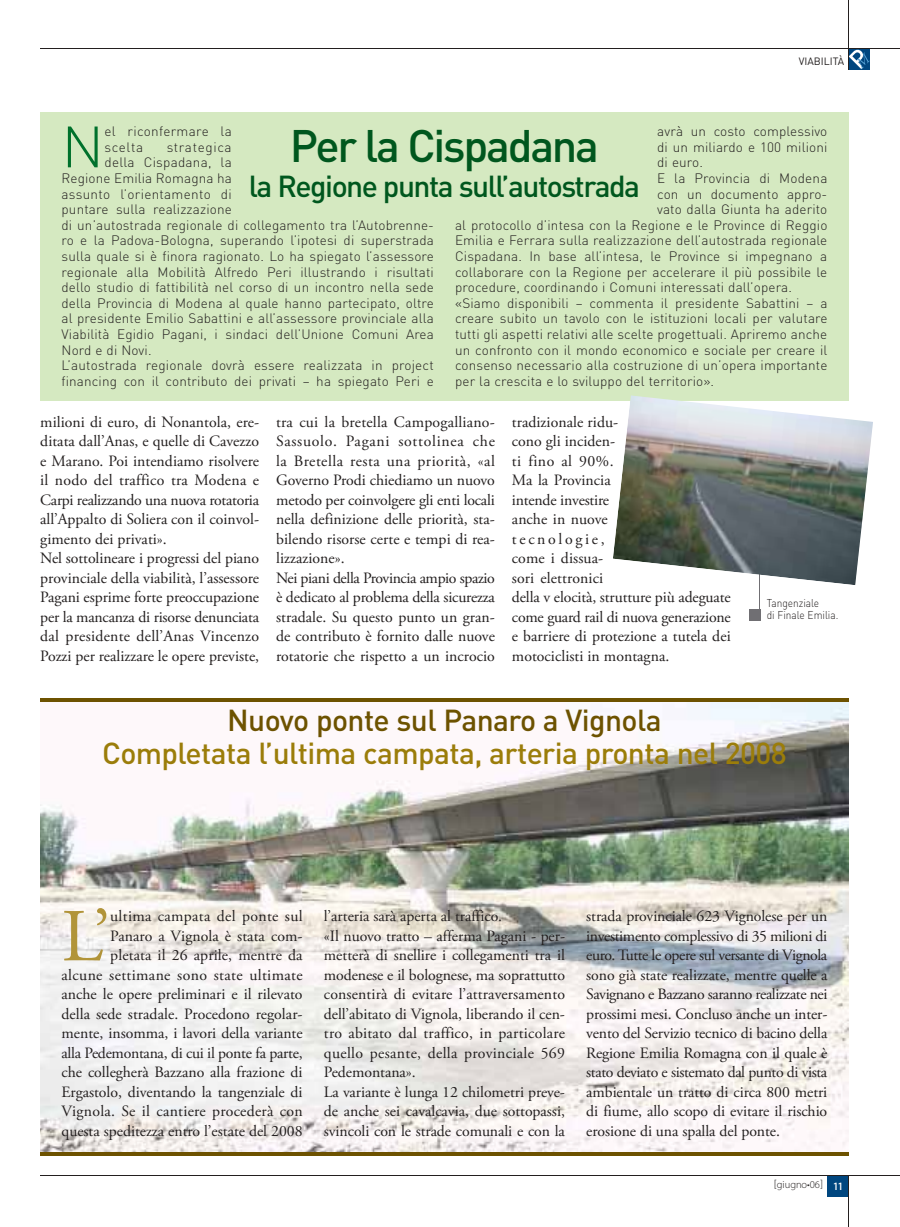
<style>
.page{position:relative;width:900px;height:1227px;background:#fff}
.page>*{position:absolute;margin:0;border:0;box-sizing:border-box;transform-origin:0 0}
.t1{font:74.55px "Adobe Garamond Pro";color:#b19439}
.t2{font:300 57.3px "DIN";color:#00712c}
.t3{font:500 45px "DIN";letter-spacing:-.05em;color:#00571e}
.t4{font:500 30px "DIN";letter-spacing:-.02em;color:#9b7d0a}
.t5{font:500 30px "DIN";letter-spacing:-.05em;color:#00571e}
.t6{font:500 30px "DIN";letter-spacing:-.02em;color:#6d5200}
.t7{font:15.75px/19.5px "Adobe Garamond Pro";color:#231f1f}
.t8{font:300 13.5px/15.6px "DIN";letter-spacing:.01em;color:#231f1f}
.t9{font:300 13.5px "DIN";letter-spacing:.05em;color:#231f1f}
.t10{font:300 11.25px/12px "DIN";color:#231f1f;scale:.9 1}
.t11{font:300 10.5px "Myriad Pro";color:#231f1f}
.t12{font:10.5px "DIN";color:#231f1f}
.s1{font-family:"DIN"}
.s2{font-weight:600;font-stretch:condensed;font-size:11.25px;color:#fff}
</style>
<div class="page">
<div style="left:848px;top:49px;width:21px;height:21px;background:#00467f"></div>
<svg style="left:849px;top:49px;width:20px;height:20px"></svg>
<hr style="left:40px;top:48px;width:859px;height:1px;background:#231f1f">
<hr style="left:848px;top:0;width:1px;height:70px;background:#231f1f">
<div style="left:827px;top:1175px;width:21px;height:22px;background:#00467f"></div>
<hr style="left:848px;top:1175px;width:1px;height:52px;background:#231f1f">
<hr style="left:40px;top:1175px;width:859px;height:1px;background:#231f1f">
<div style="left:40px;top:112px;width:808px;height:289px;background:#d5e9c1"></div>
<img style="left:40px;top:701px;width:808px;height:452px">
<hr style="left:40px;top:1153px;width:808px;height:3px;background:#6d5200">
<hr style="left:40px;top:698px;width:808px;height:3px;background:#6d5200">
<div style="left:749px;top:609px;width:11px;height:11px;background:#706f73"></div>
<hr style="left:759px;top:537px;width:1px;height:83px;background:#706f73">
<img style="left:613px;top:395px;width:260px;height:190px">
<p class="t12" style="left:798px;top:58px;width:47px">VIABILITÀ</p>
<p class="t8" style="left:657px;top:125px;width:172px">avrà un costo complessivo</p>
<p class="t8" style="left:657px;top:141px;width:172px">di un miliardo e 100 milioni</p>
<p class="t8" style="left:657px;top:156px;width:47px">di euro.</p>
<p class="t8" style="left:657px;top:172px;width:172px">E la Provincia di Modena</p>
<p class="t8" style="left:657px;top:187px;width:172px">con un documento appro-</p>
<p class="t8" style="left:657px;top:203px;width:172px">vato dalla Giunta ha aderito</p>
<p class="t8" style="left:455px;top:219px;width:374px">al protocollo d’intesa con la Regione e le Province di Reggio</p>
<p class="t8" style="left:455px;top:234px;width:374px">Emilia e Ferrara sulla realizzazione dell’autostrada regionale</p>
<p class="t8" style="left:455px;top:250px;width:374px">Cispadana. In base all’intesa, le Province si impegnano a</p>
<p class="t8" style="left:455px;top:265px;width:373px">collaborare con la Regione per accelerare il più possibile le</p>
<p class="t8" style="left:455px;top:281px;width:338px">procedure, coordinando i Comuni interessati dall’opera.</p>
<p class="t8" style="left:455px;top:297px;width:374px">«Siamo disponibili – commenta il presidente Sabattini – a</p>
<p class="t8" style="left:455px;top:312px;width:374px">creare subito un tavolo con le istituzioni locali per valutare</p>
<p class="t8" style="left:455px;top:328px;width:374px">tutti gli aspetti relativi alle scelte progettuali. Apriremo anche</p>
<p class="t8" style="left:455px;top:343px;width:373px">un confronto con il mondo economico e sociale per creare il</p>
<p class="t8" style="left:455px;top:359px;width:374px">consenso necessario alla costruzione di un’opera importante</p>
<p class="t8" style="left:455px;top:375px;width:260px">per la crescita e lo sviluppo del territorio».</p>
<h2 class="t2" style="left:62px;top:126px;width:44px">N</h2>
<p class="t8" style="left:104px;top:125px;width:129px">el riconfermare la scelta</p>
<h3 class="t3" style="left:290px;top:130px;width:311px">Per la Cispadana</h3>
<h3 class="t5" style="left:249px;top:175px;width:393px">la Regione punta sull’autostrada</h3>
<p class="t9" style="left:167px;top:142px;width:67px">strategica</p>
<p class="t8" style="left:104px;top:156px;width:129px">della Cispadana, la</p>
<p class="t8" style="left:62px;top:172px;width:172px">Regione Emilia Romagna ha</p>
<p class="t8" style="left:62px;top:187px;width:172px">assunto l’orientamento di</p>
<p class="t8" style="left:62px;top:203px;width:172px">puntare sulla realizzazione</p>
<p class="t8" style="left:62px;top:219px;width:374px">di un’autostrada regionale di collegamento tra l’Autobrenne-</p>
<p class="t8" style="left:62px;top:234px;width:374px">ro e la Padova-Bologna, superando l’ipotesi di superstrada</p>
<p class="t8" style="left:62px;top:250px;width:374px">sulla quale si è finora ragionato. Lo ha spiegato l’assessore</p>
<p class="t8" style="left:62px;top:265px;width:374px">regionale alla Mobilità Alfredo Peri illustrando i risultati</p>
<p class="t8" style="left:62px;top:281px;width:374px">dello studio di fattibilità nel corso di un incontro nella sede</p>
<p class="t8" style="left:62px;top:297px;width:374px">della Provincia di Modena al quale hanno partecipato, oltre</p>
<p class="t8" style="left:62px;top:312px;width:373px">al presidente Emilio Sabattini e all’assessore provinciale alla</p>
<p class="t8" style="left:62px;top:328px;width:374px">Viabilità Egidio Pagani, i sindaci dell’Unione Comuni Area</p>
<p class="t8" style="left:62px;top:343px;width:92px">Nord e di Novi.</p>
<p class="t8" style="left:62px;top:359px;width:374px">L’autostrada regionale dovrà essere realizzata in project</p>
<p class="t8" style="left:62px;top:375px;width:374px">financing con il contributo dei privati – ha spiegato Peri e</p>
<p class="t7" style="left:40px;top:414px;width:220px">milioni di euro, di Nonantola, ere&shy;ditata dall’Anas, e quelle di Cavezzo e Marano. Poi intendiamo risolvere il nodo del traffico tra Modena e Carpi realizzando una nuova rotatoria all’Appalto di Soliera con il coinvol&shy;gimento dei privati».<br>Nel sottolineare i progressi del piano provinciale della viabilità, l’assessore Pagani esprime forte preoccupazione per la mancanza di risorse denunciata dal presidente dell’Anas Vincenzo Pozzi per realizzare le opere previste,</p>
<p class="t7" style="left:276px;top:414px;width:220px">tra cui la bretella Campogalliano-Sassuolo. Pagani sottolinea che la Bretella resta una priorità, «al Governo Prodi chiediamo un nuovo metodo per coinvolgere gli enti locali nella definizione delle priorità, sta&shy;bilendo risorse certe e tempi di rea&shy;lizzazione».<br>Nei piani della Provincia ampio spazio è dedicato al problema della sicurezza stradale. Su questo punto un gran&shy;de contributo è fornito dalle nuove rotatorie che rispetto a un incrocio</p>
<p class="t7" style="left:512px;top:414px;width:220px">tradizionale ridu-<br>cono gli inciden-<br>ti fino al 90%.<br>Ma la Provincia<br>intende investire<br>anche in nuove<br>tecnologie,<br>come i dissua-<br>sori elettronici<br>della v elocità, strutture più adeguate come guard rail di nuova generazione e barriere di protezione a tutela dei motociclisti in montagna.</p>
<p class="t10" style="left:766px;top:598px;width:81px">Tangenziale<br>di Finale Emilia.</p>
<h3 class="t6" style="left:227px;top:709px;width:436px">Nuovo ponte sul Panaro a Vignola</h3>
<h3 class="t4" style="left:102px;top:742px;width:686px">Completata l’ultima campata, arteria pronta nel 2008</h3>
<h1 class="t1" style="left:62px;top:906px;width:50px">L’</h1>
<p class="t7" style="left:62px;top:908px;width:242px;text-align:right">ultima campata del ponte sul<br>Panaro a Vignola è stata com-<br>pletata il 26 aprile, mentre da<br>alcune settimane sono state ultimate anche le opere preliminari e il rilevato della sede stradale. Procedono regolar&shy;mente, insomma, i lavori della variante alla Pedemontana, di cui il ponte fa parte, che collegherà Bazzano alla frazione di Ergastolo, diventando la tangenziale di Vignola. Se il cantiere procederà con questa speditezza entro l’estate del 2008</p>
<p class="t7" style="left:324px;top:908px;width:243px">l’arteria sarà aperta al traffico.<br>«Il nuovo tratto – afferma Pagani - per&shy;metterà di snellire i collegamenti tra il modenese e il bolognese, ma soprattutto consentirà di evitare l’attraversamento dell’abitato di Vignola, liberando il cen&shy;tro abitato dal traffico, in particolare quello pesante, della provinciale 569<br>Pedemontana».<br>La variante è lunga 12 chilometri preve&shy;de anche sei cavalcavia, due sottopassi, svincoli con le strade comunali e con la</p>
<p class="t7" style="left:586px;top:908px;width:242px;text-align:justify">strada provinciale 623 Vignolese per un investimento complessivo di 35 milioni di euro. Tutte le opere sul versante di Vignola sono già state realizzate, mentre quelle a Savignano e Bazzano saranno realizzate nei prossimi mesi. Concluso anche un inter&shy;vento del Servizio tecnico di bacino della Regione Emilia Romagna con il quale è stato deviato e sistemato dal punto di vista ambientale un tratto di circa 800 metri di fiume, allo scopo di evitare il rischio erosione di una spalla del ponte.</p>
<p class="t11" style="left:773px;top:1181px;width:70px"><span class="s1">[</span>giugno•06<span class="s1">]</span> <span class="s2">11</span></p>
</div>
